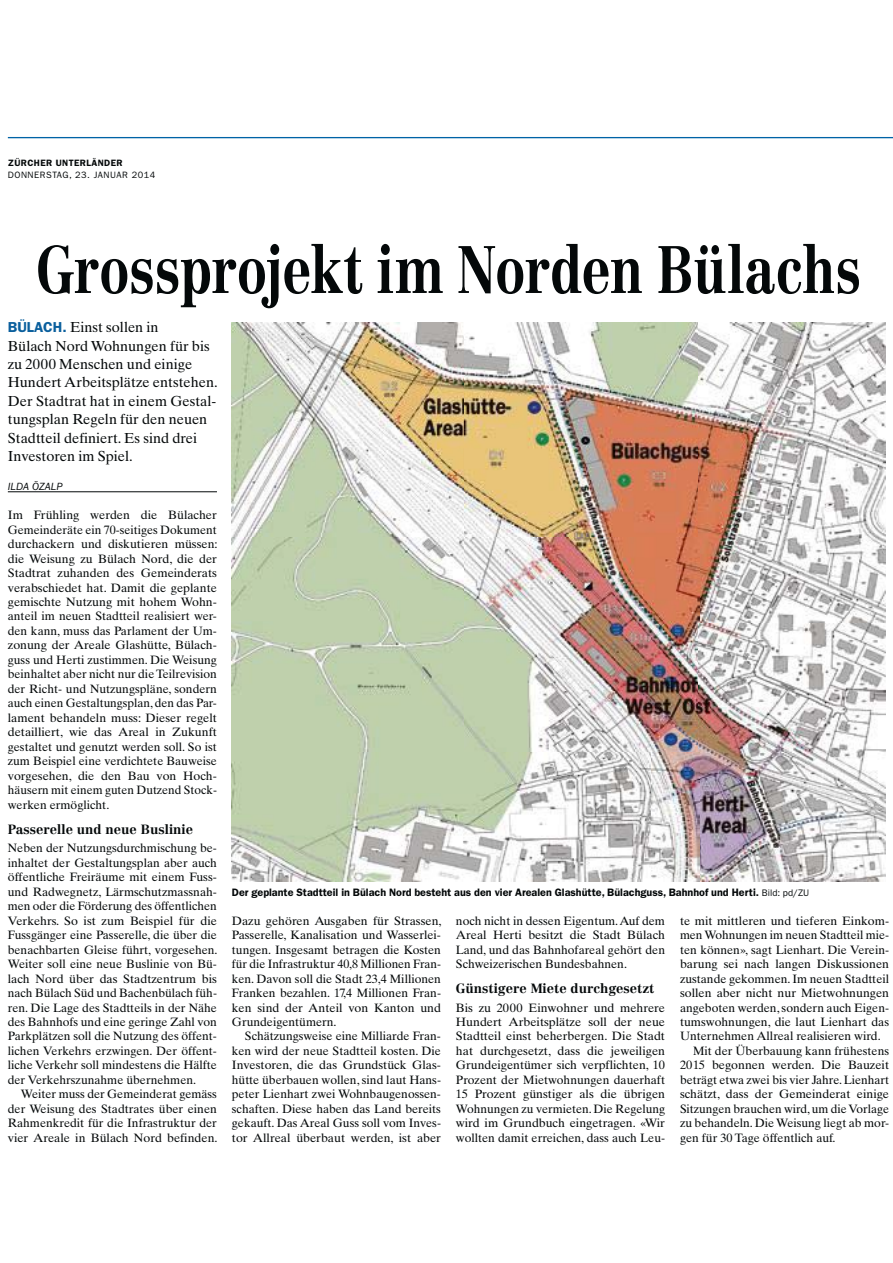
<style>
.page{position:relative;width:893px;height:1263px;background:#fff}
.page>*{position:absolute;margin:0;border:0;box-sizing:border-box;transform-origin:0 0}
.t1{font:700 65.85px "Centennial LT Std";color:#040809;scale:.8 1}
.t2{font:14.55px/18.5px "Times Ten LT Std";color:#040809}
.t3{font:700 13.2px "Centennial LT Std";color:#040809}
.t4{font:12.15px/14.5px "Times Ten LT Std";color:#040809;text-align:justify}
.t5{font:600 10.8px "ITC Franklin Gothic Std";color:#040809}
.t6{font:italic 10.8px "ITC Franklin Gothic Std";color:#040809}
.t7{font:9.15px "ITC Franklin Gothic Std";letter-spacing:.055em;color:#040809}
.t8{font:600 9.15px "ITC Franklin Gothic Std";letter-spacing:.045em;color:#040809}
.s1{font-family:"ITC Franklin Gothic Std";font-weight:600;color:#0a5f9d}
.s2{font-weight:400;font-size:9.45px}
</style>
<div class="page">
<hr style="left:8px;top:137px;width:884px;height:1px;background:#0063a6">
<hr style="left:8px;top:491px;width:209px;height:1px;background:#040809">
<img style="left:232px;top:323px;width:653px;height:558px">
<p class="t8" style="left:8px;top:160px;width:116px">ZÜRCHER UNTERLÄNDER</p>
<p class="t7" style="left:8px;top:171px;width:149px">DONNERSTAG, 23. JANUAR 2014</p>
<h1 class="t1" style="left:36px;top:241px;width:1032px">Grossprojekt im Norden Bülachs</h1>
<p class="t2" style="left:8px;top:319px;width:211px"><span class="s1">BÜLACH.</span> Einst sollen in<br>Bülach Nord Wohnungen für bis zu 2000 Menschen und einige<br>Hundert Arbeitsplätze entstehen.<br>Der Stadtrat hat in einem Gestal&shy;tungsplan Regeln für den neuen<br>Stadtteil definiert. Es sind drei<br>Investoren im Spiel.</p>
<p class="t6" style="left:8px;top:480px;width:56px">ILDA ÖZALP</p>
<p class="t4" style="left:8px;top:509px;width:211px">Im Frühling werden die Bülacher Gemein deräte ein 70-seitiges Dokument durchackern und diskutieren müssen: die Weisung zu Bülach Nord, die der Stadtrat zuhanden des Gemeinderats verabschiedet hat. Damit die geplante gemischte Nutzung mit hohem Wohn&shy;anteil im neuen Stadtteil realisiert wer&shy;den kann, muss das Parlament der Um&shy;zonung der Areale Glashütte, Bülach&shy;guss und Herti zustimmen. Die Weisung be inhaltet aber nicht nur die Teilrevision der Richt- und Nutzungspläne, sondern auch einen Gestaltungsplan, den das Par&shy;lament behandeln muss: Dieser regelt detailliert, wie das Areal in Zukunft gestal tet und genutzt werden soll. So ist zum Beispiel eine verdichtete Bau weise vorgesehen, die den Bau von Hoch&shy;häusern mit einem guten Dutzend Stock&shy;werken ermöglicht.</p>
<p class="t3" style="left:8px;top:823px;width:187px">Passerelle und neue Buslinie</p>
<p class="t4" style="left:8px;top:842px;width:211px">Neben der Nutzungsdurchmischung be&shy;inhaltet der Gestaltungsplan aber auch öffentliche Freiräume mit einem Fuss&shy;und Radwegnetz, Lärmschutzmassnah&shy;men oder die Förderung des öffentlichen Verkehrs. So ist zum Beispiel für die Fussgänger eine Passerelle, die über die benachbarten Gleise führt, vorgesehen.<br>Weiter soll eine neue Buslinie von Bü&shy;lach Nord über das Stadtzentrum bis nach Bülach Süd und Bachenbülach füh&shy;ren. Die Lage des Stadtteils in der Nähe des Bahnhofs und eine geringe Zahl von Parkplätzen soll die Nutzung des öffent&shy;lichen Verkehrs erzwingen. Der öffent&shy;liche Verkehr soll mindestens die Hälfte der Verkehrszunahme übernehmen.</p>
<p class="t4" style="left:8px;top:1088px;width:211px;text-indent:13px">Weiter muss der Gemeinderat gemäss der Weisung des Stadtrates über einen Rahmenkredit für die Infrastruktur der vier Areale in Bülach Nord befinden.</p>
<p class="t5" style="left:232px;top:888px;width:579px">Der geplante Stadtteil in Bülach Nord besteht aus den vier Arealen Glashütte, Bülachguss, Bahnhof und Herti. <span class="s2">Bild: pd/ZU</span></p>
<p class="t4" style="left:232px;top:914px;width:211px">Dazu gehören Ausgaben für Strassen, Passerelle, Kanalisation und Wasserlei&shy;tungen. Insgesamt betragen die Kosten für die Infrastruktur 40,8 Millionen Fran&shy;ken. Davon soll die Stadt 23,4 Millionen Franken bezahlen. 17,4 Millionen Fran&shy;ken sind der Anteil von Kanton und Grundeigentümern.</p>
<p class="t4" style="left:232px;top:1030px;width:211px;text-indent:13px">Schätzungsweise eine Milliarde Fran&shy;ken wird der neue Stadtteil kosten. Die Investoren, die das Grundstück Glas&shy;hütte überbauen wollen, sind laut Hans&shy;peter Lienhart zwei Wohnbaugenossen&shy;schaften. Diese haben das Land bereits gekauft. Das Areal Guss soll vom Inves&shy;tor All real überbaut werden, ist aber</p>
<p class="t4" style="left:456px;top:914px;width:210px">noch nicht in dessen Eigentum. Auf dem Areal Herti besitzt die Stadt Bülach Land, und das Bahnhofareal gehört den Schweizerischen Bundesbahnen.</p>
<p class="t3" style="left:456px;top:983px;width:200px">Günstigere Miete durchgesetzt</p>
<p class="t4" style="left:456px;top:1001px;width:211px">Bis zu 2000 Einwohner und mehrere Hundert Arbeitsplätze soll der neue Stadt teil einst beherbergen. Die Stadt hat durchgesetzt, dass die jeweiligen Grundeigentümer sich verpflichten, 10<br>Prozent der Mietwohnungen dauerhaft 15 Prozent günstiger als die übrigen Wohnungen zu vermieten. Die Regelung wird im Grundbuch eingetragen. «Wir wollten damit erreichen, dass auch Leu-</p>
<p class="t4" style="left:680px;top:914px;width:210px">te mit mittleren und tieferen Einkom-</p>
<p class="t4" style="left:680px;top:929px;width:210px">men Wohnungen im neuen Stadtteil mie-</p>
<p class="t4" style="left:680px;top:943px;width:211px">ten können», sagt Lienhart. Die Verein-</p>
<p class="t4" style="left:680px;top:958px;width:210px">barung sei nach langen Diskussionen</p>
<p class="t4" style="left:680px;top:972px;width:210px">zustan de gekommen. Im neuen Stadtteil</p>
<p class="t4" style="left:680px;top:987px;width:210px">sollen aber nicht nur Mietwohnungen</p>
<p class="t4" style="left:680px;top:1001px;width:211px">angeboten werden, sondern auch Eigen-</p>
<p class="t4" style="left:680px;top:1016px;width:211px">tumswohnungen, die laut Lienhart das</p>
<p class="t4" style="left:680px;top:1030px;width:202px">Unternehmen All real realisieren wird.</p>
<p class="t4" style="left:693px;top:1045px;width:197px">Mit der Überbauung kann frühestens</p>
<p class="t4" style="left:680px;top:1059px;width:211px">2015 begonnen werden. Die Bauzeit</p>
<p class="t4" style="left:680px;top:1074px;width:210px">beträgt etwa zwei bis vier Jahre. Lien hart</p>
<p class="t4" style="left:680px;top:1088px;width:210px">schätzt, dass der Gemeinderat einige</p>
<p class="t4" style="left:680px;top:1103px;width:210px">Sitzun gen brauchen wird, um die Vor lage</p>
<p class="t4" style="left:680px;top:1117px;width:210px">zu behandeln. Die Weisung liegt ab mor-</p>
<p class="t4" style="left:680px;top:1132px;width:157px">gen für 30 Tage öffentlich auf.</p>
</div>
